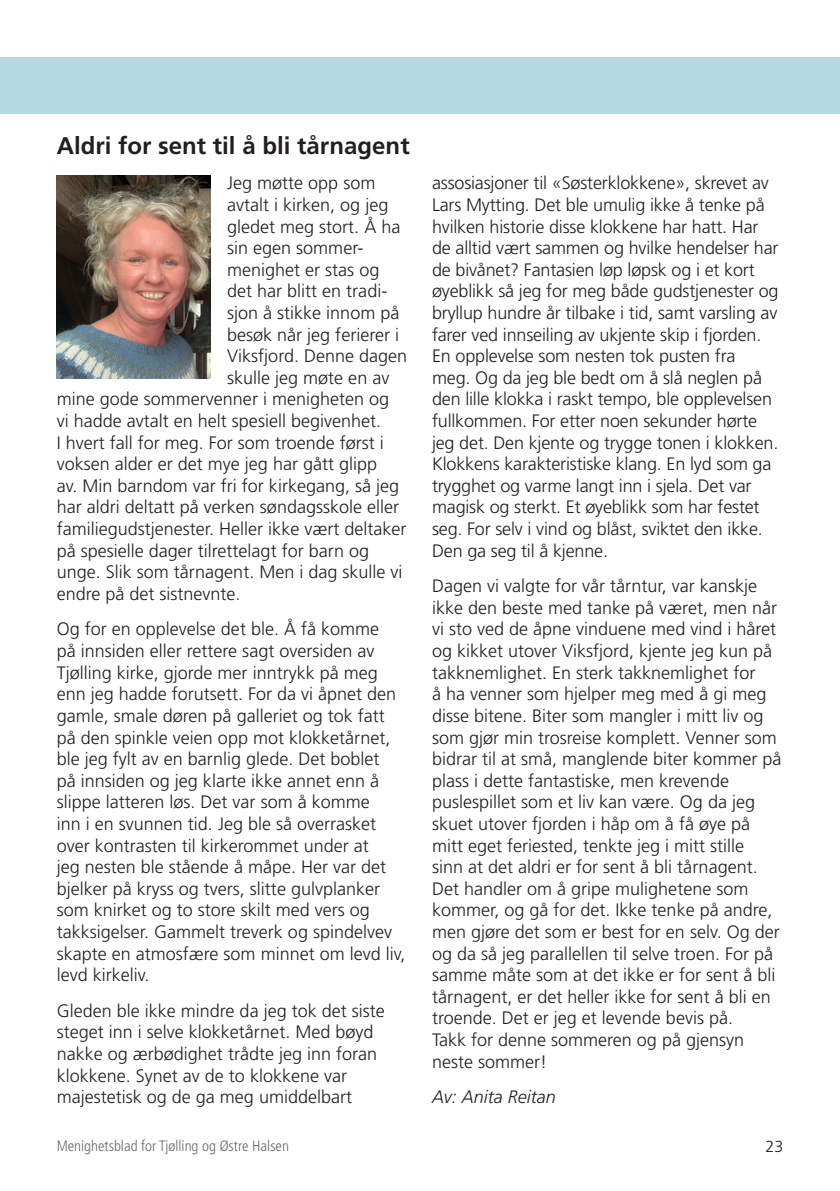
<style>
.page{position:relative;width:840px;height:1191px;background:#fff}
.page>*{position:absolute;margin:0;border:0;box-sizing:border-box;transform-origin:0 0}
.t1{font:700 24px "Frutiger";color:#231f20}
.t2{font:300 18px/21.6px "Frutiger";color:#231f20}
.t3{font:italic 300 18px "Frutiger";color:#231f20}
.t4{font:300 16px "Frutiger";color:#231f20}
.t5{font:300 condensed 15px "Frutiger";color:#66696a}
</style>
<div class="page">
<div style="left:0;top:57px;width:839px;height:56px;background:#b6d8e4"></div>
<img style="left:57px;top:176px;width:153px;height:202px">
<p class="t1" style="left:57px;top:132px;width:354px">Aldri for sent til å bli tårnagent</p>
<p class="t2" style="left:227px;top:172px;width:175px">Jeg møtte opp som avtalt i kirken, og jeg gledet meg stort. Å ha sin egen sommer-</p>
<p class="t2" style="left:227px;top:259px;width:154px">menighet er stas og</p>
<p class="t2" style="left:227px;top:280px;width:162px">det har blitt en tradi-</p>
<p class="t2" style="left:227px;top:302px;width:174px">sjon å stikke innom på</p>
<p class="t2" style="left:227px;top:323px;width:173px">besøk når jeg ferierer i</p>
<p class="t2" style="left:227px;top:345px;width:181px">Viksfjord. Denne dagen</p>
<p class="t2" style="left:227px;top:367px;width:164px">skulle jeg møte en av</p>
<p class="t2" style="left:57px;top:388px;width:334px">mine gode sommervenner i menigheten og</p>
<p class="t2" style="left:57px;top:410px;width:326px">vi hadde avtalt en helt spesiell begivenhet.</p>
<p class="t2" style="left:57px;top:431px;width:328px">I hvert fall for meg. For som troende først i</p>
<p class="t2" style="left:57px;top:453px;width:322px">voksen alder er det mye jeg har gått glipp</p>
<p class="t2" style="left:57px;top:475px;width:344px">av. Min barndom var fri for kirkegang, så jeg</p>
<p class="t2" style="left:57px;top:496px;width:344px">har aldri deltatt på verken søndagsskole eller</p>
<p class="t2" style="left:57px;top:518px;width:351px">familiegudstjenester. Heller ikke vært deltaker</p>
<p class="t2" style="left:57px;top:539px;width:314px">på spesielle dager tilrettelagt for barn og</p>
<p class="t2" style="left:57px;top:561px;width:347px">unge. Slik som tårnagent. Men i dag skulle vi</p>
<p class="t2" style="left:57px;top:583px;width:185px">endre på det sistnevnte.</p>
<p class="t2" style="left:57px;top:618px;width:350px">Og for en opplevelse det ble. Å få komme<br>på innsiden eller rettere sagt oversiden av Tjølling kirke, gjorde mer inntrykk på meg enn jeg hadde forutsett. For da vi åpnet den gamle, smale døren på galleriet og tok fatt på den spinkle veien opp mot klokketårnet, ble jeg fylt av en barnlig glede. Det boblet<br>på innsiden og jeg klarte ikke annet enn å slippe latteren løs. Det var som å komme<br>inn i en svunnen tid. Jeg ble så overrasket over kontrasten til kirkerommet under at<br>jeg nesten ble stående å måpe. Her var det bjelker på kryss og tvers, slitte gulvplanker som knirket og to store skilt med vers og takksigelser. Gammelt treverk og spindelvev skapte en atmosfære som minnet om levd liv, levd kirkeliv.</p>
<p class="t2" style="left:57px;top:999px;width:329px">Gleden ble ikke mindre da jeg tok det siste steget inn i selve klokketårnet. Med bøyd nakke og ærbødighet trådte jeg inn foran klokkene. Synet av de to klokkene var</p>
<p class="t2" style="left:57px;top:1086px;width:297px">majestetisk og de ga meg umiddelbart</p>
<p class="t2" style="left:432px;top:172px;width:348px">assosiasjoner til «Søsterklokkene», skrevet av Lars Mytting. Det ble umulig ikke å tenke på hvilken historie disse klokkene har hatt. Har de alltid vært sammen og hvilke hendelser har de bivånet? Fantasien løp løpsk og i et kort øyeblikk så jeg for meg både gudstjenester og bryllup hundre år tilbake i tid, samt varsling av farer ved innseiling av ukjente skip i fjorden.<br>En opplevelse som nesten tok pusten fra meg. Og da jeg ble bedt om å slå neglen på den lille klokka i raskt tempo, ble opplevelsen fullkommen. For etter noen sekunder hørte jeg det. Den kjente og trygge tonen i klokken.<br>Klokkens karakteristiske klang. En lyd som ga trygghet og varme langt inn i sjela. Det var magisk og sterkt. Et øyeblikk som har festet seg. For selv i vind og blåst, sviktet den ikke.<br>Den ga seg til å kjenne.</p>
<p class="t2" style="left:432px;top:575px;width:351px">Dagen vi valgte for vår tårntur, var kanskje ikke den beste med tanke på været, men når vi sto ved de åpne vinduene med vind i håret og kikket utover Viksfjord, kjente jeg kun på takknemlighet. En sterk takknemlighet for<br>å ha venner som hjelper meg med å gi meg disse bitene. Biter som mangler i mitt liv og som gjør min trosreise komplett. Venner som bidrar til at små, manglende biter kommer på plass i dette fantastiske, men krevende</p>
<p class="t2" style="left:432px;top:791px;width:349px">puslespillet som et liv kan være. Og da jeg skuet utover fjorden i håp om å få øye på mitt eget feriested, tenkte jeg i mitt stille sinn at det aldri er for sent å bli tårnagent.<br>Det handler om å gripe mulighetene som kommer, og gå for det. Ikke tenke på andre, men gjøre det som er best for en selv. Og der og da så jeg parallellen til selve troen. For på samme måte som at det ikke er for sent å bli tårnagent, er det heller ikke for sent å bli en troende. Det er jeg et levende bevis på.</p>
<p class="t2" style="left:432px;top:1029px;width:313px">Takk for denne sommeren og på gjensyn neste sommer!</p>
<p class="t3" style="left:432px;top:1086px;width:125px">Av: Anita Reitan</p>
<p class="t5" style="left:57px;top:1137px;width:233px">Menighetsblad for Tjølling og Østre Halsen</p>
<p class="t4" style="left:765px;top:1137px;width:19px">23</p>
</div>
